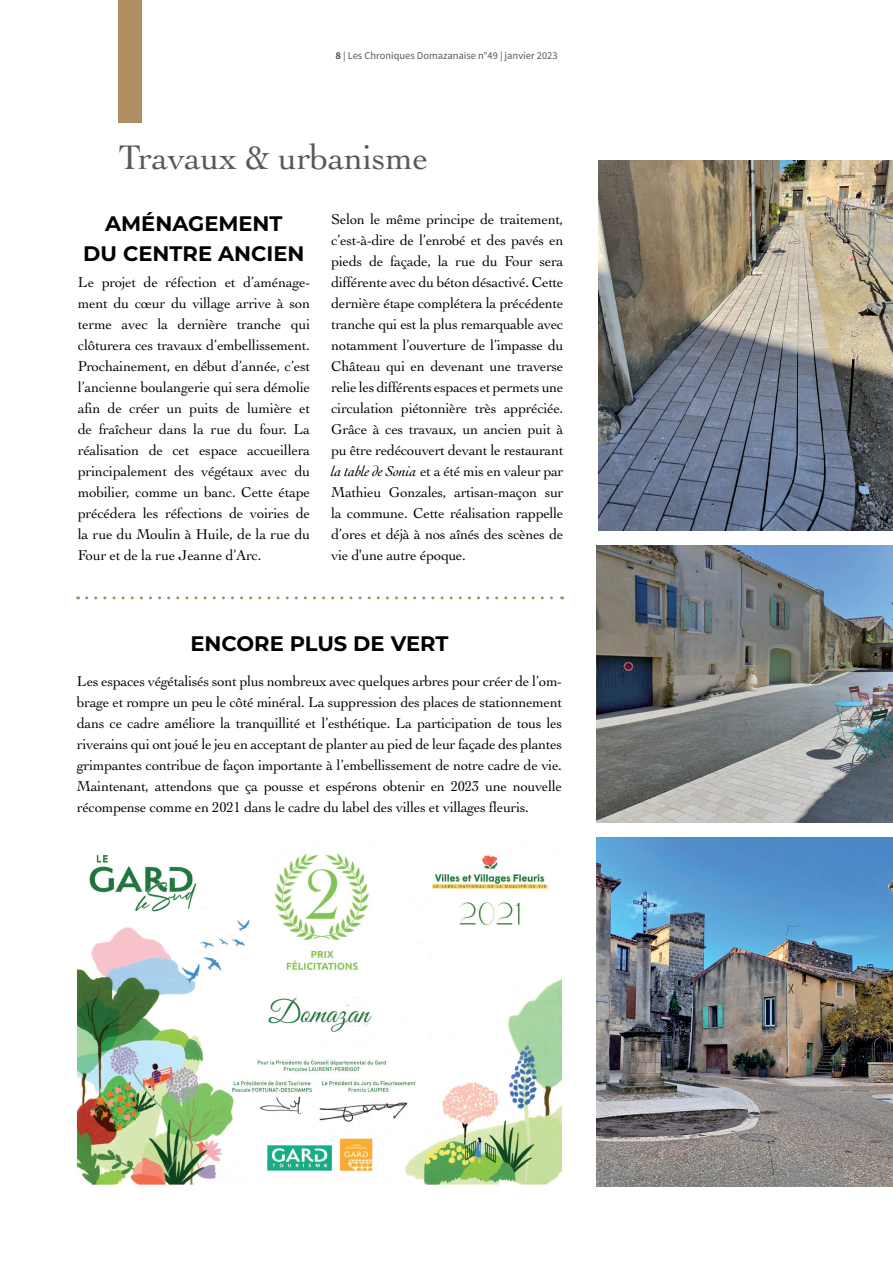
<style>
.page{position:relative;width:893px;height:1263px;background:#fff}
.page>*{position:absolute;margin:0;border:0;box-sizing:border-box;transform-origin:0 0}
.t1{font:36px "Engraver Oldsty 205 BT";color:#57585a}
.t2{font:700 21px/30px "Montserrat";color:#000;text-align:center}
.t3{font:15px/21px "Engraver Oldsty 205 BT";letter-spacing:-.01em;color:#000;text-align:justify}
.t4{font:10.5px "Source Sans Pro";color:#57585a}
.s1{font-weight:700}
.s2{font-style:italic}
</style>
<div class="page">
<img style="left:597px;top:546px;width:296px;height:276px">
<img style="left:597px;top:837px;width:296px;height:349px">
<img style="left:598px;top:161px;width:295px;height:370px">
<img style="left:77px;top:849px;width:485px;height:336px">
<svg style="left:87px;top:596px;width:476px;height:3px"></svg>
<div style="left:119px;top:0;width:23px;height:123px;background:#af8e64"></div>
<p class="t4" style="left:335px;top:49px;width:224px"><span class="s1">8</span> | Les Chroniques Domazanaise n°49 | janvier 2023</p>
<h1 class="t1" style="left:119px;top:136px;width:311px">Travaux &amp; urbanisme</h1>
<h2 class="t2" style="left:83px;top:207px;width:223px">AMÉNAGEMENT<br>DU CENTRE ANCIEN</h2>
<p class="t3" style="left:78px;top:271px;width:234px">Le projet de réfection et d’aménage&shy;ment du cœur du village arrive à son terme avec la dernière tranche qui clôturera ces travaux d’embellissement.<br>Prochainement, en début d’année, c’est l’ancienne boulangerie qui sera démolie afin de créer un puits de lumière et de fraîcheur dans la rue du four. La réalisation de cet espace accueillera principalement des végétaux avec du mobilier, comme un banc. Cette étape précédera les réfections de voiries de la rue du Moulin à Huile, de la rue du Four et de la rue Jeanne d’Arc.</p>
<p class="t3" style="left:331px;top:208px;width:234px">Selon le même principe de traitement, c’est-à-dire de l’enrobé et des pavés en pieds de façade, la rue du Four sera différente avec du béton désactivé. Cette dernière étape complétera la précédente tranche qui est la plus remarquable avec notamment l’ouverture de l’impasse du Château qui en devenant une traverse relie les différents espaces et permets une circulation piétonnière très appréciée.<br>Grâce à ces travaux, un ancien puit à pu être redécouvert devant le restaurant <span class="s2">la table de Sonia</span> et a été mis en valeur par Mathieu Gonzales, artisan-maçon sur la commune. Cette réalisation rappelle d’ores et déjà à nos aînés des scènes de vie d'une autre époque.</p>
<h2 class="t2" style="left:190px;top:627px;width:259px">ENCORE PLUS DE VERT</h2>
<p class="t3" style="left:77px;top:670px;width:486px">Les espaces végétalisés sont plus nombreux avec quelques arbres pour créer de l’om&shy;brage et rompre un peu le côté minéral. La suppression des places de stationnement dans ce cadre améliore la tranquillité et l’esthétique. La participation de tous les riverains qui ont joué le jeu en acceptant de planter au pied de leur façade des plantes grimpantes contribue de façon importante à l’embellissement de notre cadre de vie.<br>Maintenant, attendons que ça pousse et espérons obtenir en 2023 une nouvelle récompense comme en 2021 dans le cadre du label des villes et villages fleuris.</p>
</div>
